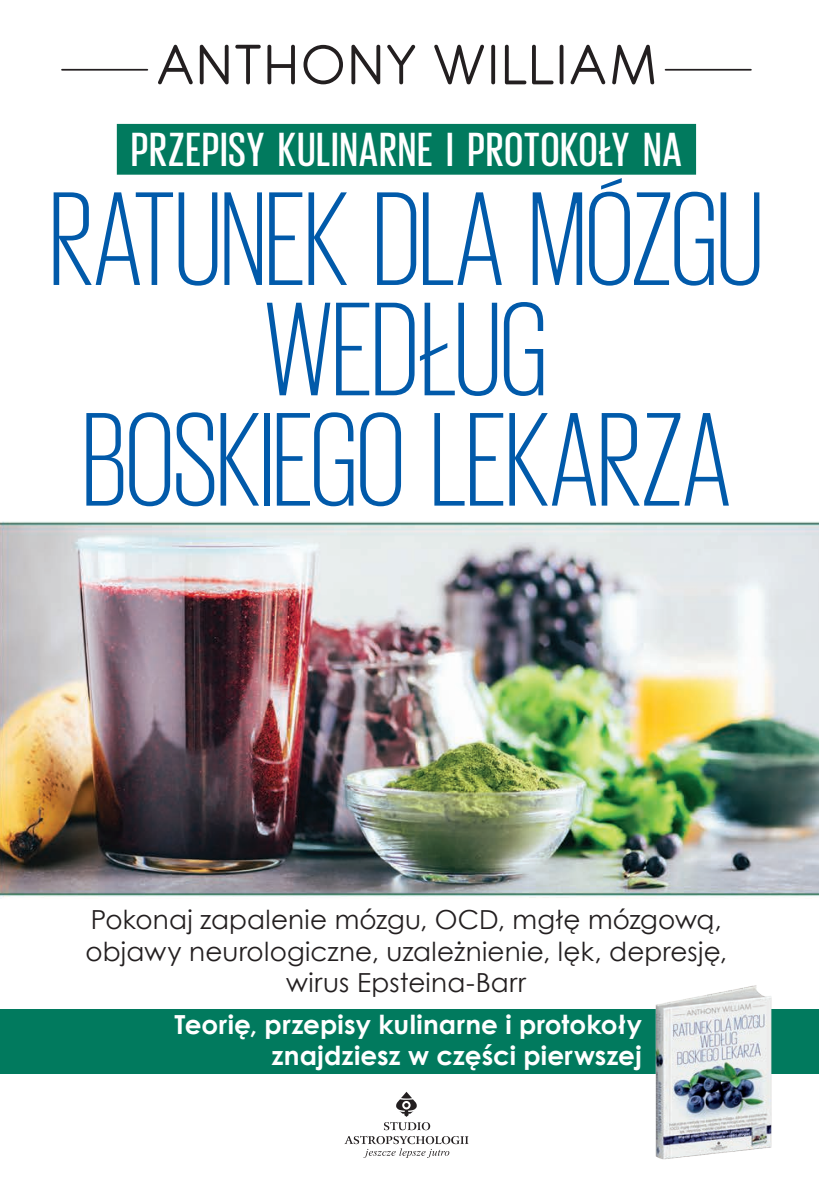
<style>
.page{position:relative;width:819px;height:1191px;background:#fff}
.page>*{position:absolute;margin:0;border:0;box-sizing:border-box;transform-origin:0 0}
.t1{font:300 136.5px/110.2px "Giorgio Sans";letter-spacing:-.01em;color:#015aaa;text-align:center}
.t2{font:61.95px "Antipasto";letter-spacing:.035em;color:#231f20}
.t3{font:500 49px "Giorgio Sans";letter-spacing:.025em;color:#fff}
.t4{font:26.25px/31.5px "Century Gothic";letter-spacing:.01em;color:#231f20;text-align:center}
.t5{font:700 26.25px/31.5px "Century Gothic";letter-spacing:.005em;color:#fff;text-align:right}
</style>
<div class="page">
<img style="left:0;top:68px;width:819px;height:1076px">
<svg style="left:344px;top:1091px;width:124px;height:67px"></svg>
<hr style="left:62px;top:69px;width:85px;height:2px;background:#231f20">
<hr style="left:665px;top:69px;width:85px;height:2px;background:#231f20">
<div style="left:117px;top:124px;width:579px;height:51px;background:#017a5e"></div>
<hr style="left:0;top:523px;width:1px;height:550px;background:#017a5e">
<div style="left:0;top:1008px;width:819px;height:65px;background:#017a5e"></div>
<img style="left:625px;top:962px;width:171px;height:198px">
<h2 class="t2" style="left:156px;top:29px;width:502px">ANTHONY WILLIAM</h2>
<h3 class="t3" style="left:131px;top:125px;width:552px">PRZEPISY KULINARNE I PROTOKOŁY NA</h3>
<h1 class="t1" style="left:49px;top:181px;width:715px">RATUNEK DLA MÓZGU<br>WEDŁUG<br>BOSKIEGO LEKARZA</h1>
<p class="t4" style="left:85px;top:903px;width:643px">Pokonaj zapalenie mózgu, OCD, mgłę mózgową, objawy neurologiczne, uzależnienie, lęk, depresję, wirus Epsteina-Barr</p>
<p class="t5" style="left:175px;top:1007px;width:469px">Teorię, przepisy kulinarne i protokoły znajdziesz w części pierwszej</p>
</div>
